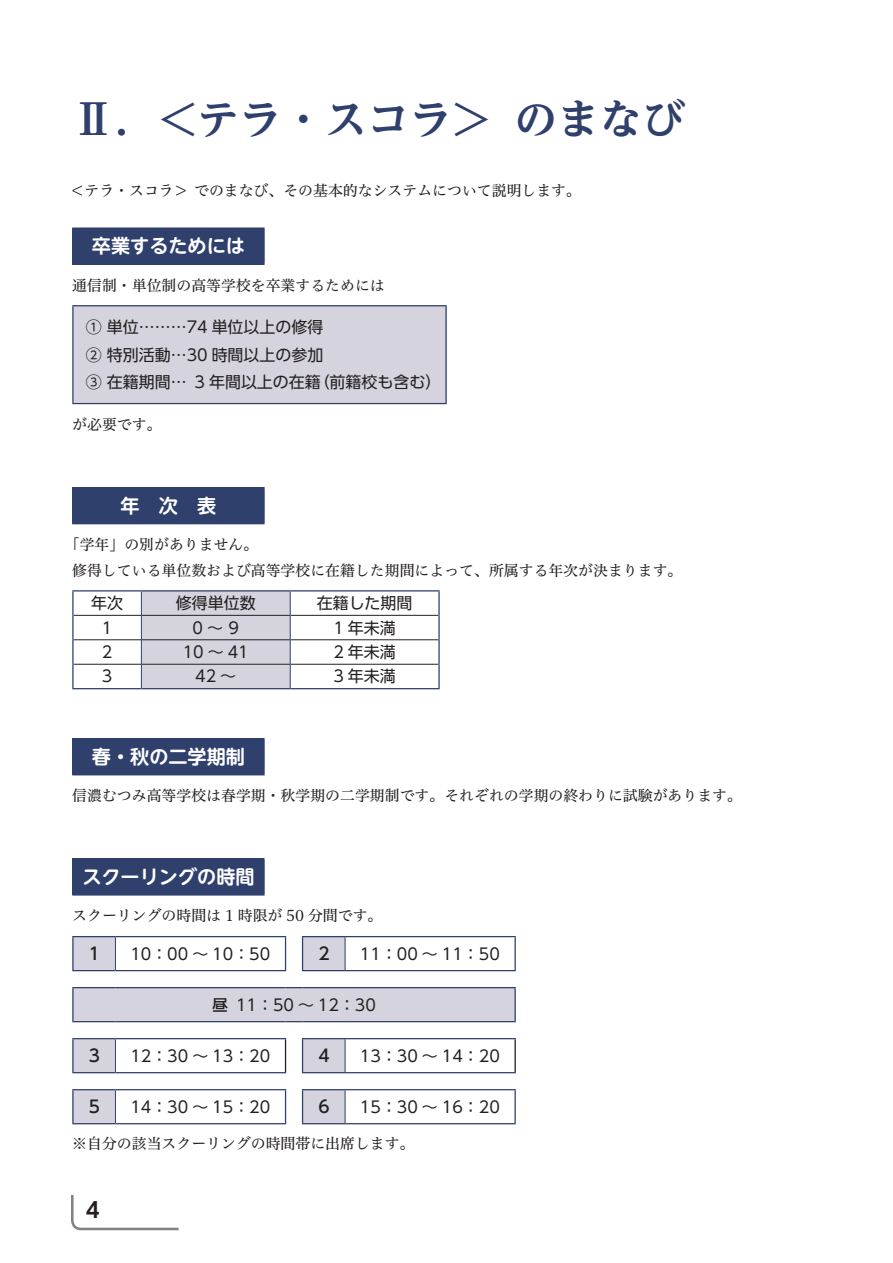
<style>
.page{position:relative;width:893px;height:1263px;background:#fff}
.page>*{position:absolute;margin:0;border:0;box-sizing:border-box;transform-origin:0 0}
.t1{font:700 expanded 42.45px "UD Reimin Pro";color:#2f406d}
.t2{font:700 21.3px "UD Shin Go NT Pro De";color:#231f20}
.t3{font:700 19.2px "UD Shin M Go Pro De";color:#fff}
.t4{font:500 16.95px "UD Shin Go NT Pro";color:#231f20}
.t5{font:15.9px/27.6px "UD Shin Go Pr 6 N";color:#231f20}
.t6{font:15.9px "UD Shin Go NT Pro";color:#231f20}
.t7{font:14.85px/25.5px "Hiragino UD Serif Std N W4";color:#231f20}
.s1{font-weight:400;font-stretch:normal;font-size:48.9px}
.s2{font-size:17.1px}
.s3{font-weight:500}
</style>
<div class="page">
<svg style="left:71px;top:1195px;width:108px;height:36px"></svg>
<div style="left:73px;top:228px;width:191px;height:36px;background:#2f406d"></div>
<hr style="left:72px;top:227px;width:193px;height:2px;background:#2f406d">
<hr style="left:72px;top:229px;width:1px;height:35px;background:#2f406d">
<hr style="left:264px;top:229px;width:1px;height:35px;background:#2f406d">
<hr style="left:72px;top:264px;width:193px;height:1px;background:#2f406d">
<div style="left:73px;top:306px;width:373px;height:98px;background:#d5d3dd"></div>
<hr style="left:72px;top:305px;width:375px;height:1px;background:#2f406d">
<hr style="left:72px;top:306px;width:2px;height:97px;background:#2f406d">
<hr style="left:445px;top:306px;width:2px;height:97px;background:#2f406d">
<hr style="left:72px;top:403px;width:375px;height:1px;background:#2f406d">
<div style="left:73px;top:488px;width:191px;height:36px;background:#2f406d"></div>
<hr style="left:72px;top:487px;width:193px;height:1px;background:#2f406d">
<hr style="left:72px;top:488px;width:1px;height:35px;background:#2f406d">
<hr style="left:264px;top:488px;width:1px;height:35px;background:#2f406d">
<hr style="left:72px;top:523px;width:193px;height:1px;background:#2f406d">
<hr style="left:74px;top:615px;width:67px;height:1px;background:#231f20">
<hr style="left:291px;top:615px;width:147px;height:1px;background:#231f20">
<hr style="left:74px;top:639px;width:67px;height:1px;background:#231f20">
<hr style="left:291px;top:639px;width:147px;height:1px;background:#231f20">
<hr style="left:74px;top:664px;width:67px;height:1px;background:#231f20">
<hr style="left:291px;top:664px;width:147px;height:1px;background:#231f20">
<hr style="left:72px;top:590px;width:69px;height:1px;background:#2f406d">
<hr style="left:72px;top:591px;width:2px;height:24px;background:#2f406d">
<hr style="left:141px;top:590px;width:149px;height:1px;background:#2f406d">
<hr style="left:290px;top:590px;width:150px;height:1px;background:#2f406d">
<hr style="left:438px;top:591px;width:2px;height:24px;background:#2f406d">
<hr style="left:72px;top:615px;width:2px;height:25px;background:#2f406d">
<hr style="left:438px;top:615px;width:2px;height:25px;background:#2f406d">
<hr style="left:72px;top:640px;width:2px;height:24px;background:#2f406d">
<hr style="left:438px;top:640px;width:2px;height:24px;background:#2f406d">
<hr style="left:72px;top:664px;width:2px;height:24px;background:#2f406d">
<hr style="left:438px;top:664px;width:2px;height:24px;background:#2f406d">
<hr style="left:72px;top:688px;width:69px;height:1px;background:#2f406d">
<hr style="left:290px;top:688px;width:150px;height:1px;background:#2f406d">
<svg style="left:141px;top:591px;width:150px;height:98px;background:#cac8d3"></svg>
<div style="left:73px;top:739px;width:191px;height:36px;background:#2f406d"></div>
<hr style="left:72px;top:738px;width:193px;height:1px;background:#2f406d">
<hr style="left:72px;top:739px;width:1px;height:35px;background:#2f406d">
<hr style="left:264px;top:739px;width:1px;height:35px;background:#2f406d">
<hr style="left:72px;top:774px;width:193px;height:1px;background:#2f406d">
<div style="left:73px;top:859px;width:191px;height:36px;background:#2f406d"></div>
<hr style="left:72px;top:858px;width:193px;height:1px;background:#2f406d">
<hr style="left:72px;top:859px;width:1px;height:35px;background:#2f406d">
<hr style="left:264px;top:859px;width:1px;height:35px;background:#2f406d">
<hr style="left:72px;top:894px;width:193px;height:1px;background:#2f406d">
<svg style="left:73px;top:936px;width:442px;height:188px"></svg>
<hr style="left:115px;top:937px;width:1px;height:33px;background:#2f406d">
<hr style="left:345px;top:937px;width:1px;height:33px;background:#2f406d">
<hr style="left:115px;top:1039px;width:1px;height:33px;background:#2f406d">
<hr style="left:345px;top:1039px;width:1px;height:33px;background:#2f406d">
<hr style="left:115px;top:1090px;width:1px;height:33px;background:#2f406d">
<hr style="left:345px;top:1090px;width:1px;height:33px;background:#2f406d">
<hr style="left:302px;top:937px;width:1px;height:33px;background:#2f406d">
<hr style="left:514px;top:937px;width:2px;height:33px;background:#2f406d">
<hr style="left:302px;top:1039px;width:1px;height:33px;background:#2f406d">
<hr style="left:285px;top:1090px;width:1px;height:33px;background:#2f406d">
<hr style="left:302px;top:1090px;width:1px;height:33px;background:#2f406d">
<hr style="left:285px;top:1039px;width:1px;height:33px;background:#231f20">
<hr style="left:72px;top:936px;width:43px;height:1px;background:#2f406d">
<hr style="left:72px;top:937px;width:2px;height:33px;background:#2f406d">
<hr style="left:115px;top:936px;width:171px;height:1px;background:#2f406d">
<hr style="left:285px;top:937px;width:1px;height:33px;background:#2f406d">
<hr style="left:72px;top:970px;width:43px;height:1px;background:#2f406d">
<hr style="left:115px;top:970px;width:171px;height:1px;background:#2f406d">
<hr style="left:302px;top:936px;width:43px;height:1px;background:#2f406d">
<hr style="left:345px;top:936px;width:171px;height:1px;background:#2f406d">
<hr style="left:302px;top:970px;width:43px;height:1px;background:#2f406d">
<hr style="left:345px;top:970px;width:171px;height:1px;background:#2f406d">
<hr style="left:72px;top:987px;width:43px;height:1px;background:#2f406d">
<hr style="left:72px;top:988px;width:2px;height:33px;background:#2f406d">
<hr style="left:115px;top:987px;width:171px;height:1px;background:#2f406d">
<svg style="left:286px;top:987px;width:17px;height:1px"></svg>
<hr style="left:303px;top:987px;width:42px;height:1px;background:#2f406d">
<hr style="left:345px;top:987px;width:171px;height:1px;background:#2f406d">
<hr style="left:514px;top:988px;width:2px;height:33px;background:#2f406d">
<hr style="left:72px;top:1021px;width:43px;height:1px;background:#2f406d">
<hr style="left:115px;top:1021px;width:171px;height:1px;background:#2f406d">
<svg style="left:286px;top:1021px;width:17px;height:1px"></svg>
<hr style="left:303px;top:1021px;width:42px;height:1px;background:#2f406d">
<hr style="left:345px;top:1021px;width:171px;height:1px;background:#2f406d">
<hr style="left:72px;top:1038px;width:43px;height:1px;background:#2f406d">
<hr style="left:72px;top:1039px;width:2px;height:33px;background:#2f406d">
<hr style="left:115px;top:1038px;width:171px;height:1px;background:#2f406d">
<hr style="left:302px;top:1038px;width:43px;height:1px;background:#2f406d">
<hr style="left:345px;top:1038px;width:171px;height:1px;background:#2f406d">
<hr style="left:72px;top:1072px;width:43px;height:1px;background:#2f406d">
<hr style="left:115px;top:1072px;width:171px;height:1px;background:#2f406d">
<hr style="left:302px;top:1072px;width:43px;height:1px;background:#2f406d">
<hr style="left:345px;top:1072px;width:171px;height:1px;background:#2f406d">
<hr style="left:514px;top:1039px;width:2px;height:33px;background:#231f20">
<hr style="left:72px;top:1089px;width:43px;height:1px;background:#2f406d">
<hr style="left:72px;top:1090px;width:2px;height:33px;background:#2f406d">
<hr style="left:115px;top:1089px;width:171px;height:1px;background:#2f406d">
<hr style="left:302px;top:1089px;width:43px;height:1px;background:#2f406d">
<hr style="left:345px;top:1089px;width:171px;height:1px;background:#2f406d">
<hr style="left:514px;top:1090px;width:2px;height:33px;background:#2f406d">
<hr style="left:72px;top:1123px;width:43px;height:1px;background:#2f406d">
<hr style="left:115px;top:1123px;width:171px;height:1px;background:#2f406d">
<hr style="left:302px;top:1123px;width:43px;height:1px;background:#2f406d">
<hr style="left:345px;top:1123px;width:171px;height:1px;background:#2f406d">
<h1 class="t1" style="left:72px;top:84px;width:614px">Ⅱ．<span class="s1">&lt;</span>テラ・スコラ<span class="s1">&gt;</span> のまなび</h1>
<p class="t7" style="left:72px;top:177px;width:510px"><span class="s2">&lt;</span>テラ・スコラ<span class="s2">&gt;</span> でのまなび、その基本的なシステムについて説明します。</p>
<p class="t3" style="left:92px;top:230px;width:155px">卒業するためには</p>
<p class="t7" style="left:72px;top:271px;width:314px">通信制・単位制の高等学校を卒業するためには</p>
<p class="t5" style="left:86px;top:313px;width:357px">① 単位………74 単位以上の修得<br>② 特別活動…30 時間以上の参加<br>③ 在籍期間… 3 年間以上の在籍（前籍校も含む）</p>
<p class="t7" style="left:72px;top:411px;width:91px">が必要です。</p>
<p class="t3" style="left:121px;top:490px;width:97px">年　次　表</p>
<p class="t7" style="left:72px;top:531px;width:612px;text-indent:-7px">「学年」の別がありません。<br>修得している単位数および高等学校に在籍した期間によって、所属する年次が決まります。</p>
<p class="t5" style="left:91px;top:589px;width:33px">年次</p>
<p class="t5" style="left:176px;top:589px;width:81px">修得単位数</p>
<p class="t5" style="left:317px;top:589px;width:97px">在籍した期間</p>
<p class="t5" style="left:102px;top:613px;width:12px">1</p>
<p class="t5" style="left:193px;top:613px;width:48px">0〜 9</p>
<p class="t5" style="left:333px;top:613px;width:64px">1 年未満</p>
<p class="t5" style="left:102px;top:638px;width:12px">2</p>
<p class="t5" style="left:183px;top:638px;width:68px">10 〜 41</p>
<p class="t5" style="left:333px;top:638px;width:64px">2 年未満</p>
<p class="t5" style="left:102px;top:662px;width:12px">3</p>
<p class="t5" style="left:195px;top:662px;width:42px">42 〜</p>
<p class="t5" style="left:333px;top:662px;width:64px">3 年未満</p>
<p class="t3" style="left:92px;top:741px;width:155px">春・秋の二学期制</p>
<p class="t7" style="left:72px;top:782px;width:671px">信濃むつみ高等学校は春学期・秋学期の二学期制です。それぞれの学期の終わりに試験があります。</p>
<p class="t3" style="left:82px;top:861px;width:174px">スクーリングの時間</p>
<p class="t7" style="left:72px;top:902px;width:312px">スクーリングの時間は 1 時限が 50 分間です。</p>
<p class="t4" style="left:89px;top:940px;width:13px">1</p>
<p class="t6" style="left:130px;top:941px;width:141px">10：00 〜 10：50</p>
<p class="t4" style="left:318px;top:940px;width:13px">2</p>
<p class="t6" style="left:360px;top:941px;width:141px">11：00 〜 11：50</p>
<p class="t6" style="left:212px;top:992px;width:165px"><span class="s3">昼</span> 11：50 〜 12：30</p>
<p class="t4" style="left:89px;top:1042px;width:13px">3</p>
<p class="t6" style="left:130px;top:1043px;width:141px">12：30 〜 13：20</p>
<p class="t4" style="left:318px;top:1042px;width:13px">4</p>
<p class="t6" style="left:360px;top:1043px;width:141px">13：30 〜 14：20</p>
<p class="t4" style="left:89px;top:1093px;width:13px">5</p>
<p class="t6" style="left:130px;top:1094px;width:141px">14：30 〜 15：20</p>
<p class="t4" style="left:318px;top:1093px;width:13px">6</p>
<p class="t6" style="left:360px;top:1094px;width:141px">15：30 〜 16：20</p>
<p class="t7" style="left:72px;top:1130px;width:344px">※自分の該当スクーリングの時間帯に出席します。</p>
<h2 class="t2" style="left:86px;top:1192px;width:16px">4</h2>
</div>
